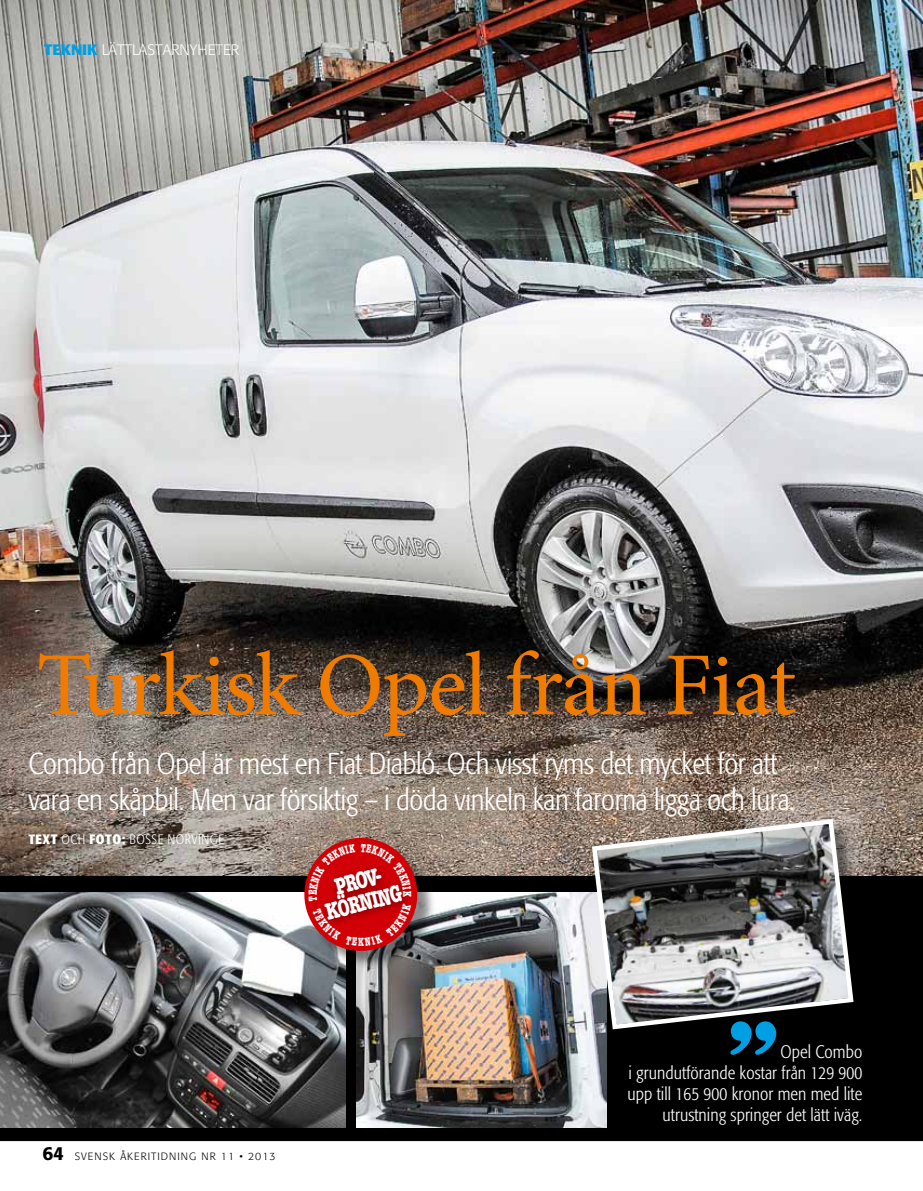
<style>
.page{position:relative;width:923px;height:1191px;background:#fff}
.page>*{position:absolute;margin:0;border:0;box-sizing:border-box;transform-origin:0 0}
.t1{font:90px "Minion Pro";letter-spacing:-.02em;color:#ef7c00}
.t2{font:300 30px/36px "Formata OT Condenced";letter-spacing:-.01em;color:#fff}
.t3{font:700 condensed 23.85px/21.9px "American Typewriter";color:#fff;text-align:center;scale:.89 1}
.t4{font:300 18px/21px "Formata OT Condenced";letter-spacing:.005em;color:#fff;text-align:right}
.t5{font:300 15px "Formata OT";color:#fff}
.t6{font:300 13.5px "Formata OT Condenced";letter-spacing:.17em;color:#fff}
.t7{font:700 condensed 12px "American Typewriter";color:#fff;scale:.75 1}
.t8{font:300 10.5px "Formata OT";letter-spacing:.1em;color:#000}
.s1{font-weight:700;color:#009ee3}
.s2{font-weight:700}
.s3{font-weight:500;font-size:18.75px}
</style>
<div class="page">
<img style="left:0;top:0;width:923px;height:876px">
<div style="left:0;top:876px;width:923px;height:265px;background:#000"></div>
<img style="left:0;top:892px;width:346px;height:235px">
<img style="left:356px;top:892px;width:250px;height:235px">
<div style="left:594px;top:821px;width:277px;height:226px;background:#000"></div>
<img style="left:589px;top:816px;width:267px;height:215px">
<div style="left:306px;top:840px;width:130px;height:129px;background:#000;opacity:.45"></div>
<svg style="left:730px;top:1021px;width:46px;height:33px"></svg>
<svg style="left:297px;top:831px;width:127px;height:126px"></svg>
<p class="t5" style="left:44px;top:40px;width:173px"><span class="s1">teknik</span> LÄTTLASTARNYHETER</p>
<h1 class="t1" style="left:36px;top:625px;width:761px">Turkisk Opel från Fiat</h1>
<p class="t2" style="left:28px;top:746px;width:768px">Combo från Opel är mest en Fiat Diabló. Och visst ryms det mycket för att vara en skåpbil. Men var försiktig – i döda vinkeln kan farorna ligga och lura.</p>
<p class="t6" style="left:28px;top:831px;width:197px"><span class="s2">TEXT</span> och <span class="s2">FOTO:</span> Bosse Norvinge</p>
<p class="t3" style="left:318px;top:879px;width:89px;rotate:-14deg">PROV-<br>KÖRNING</p>
<p class="t7" style="left:414px;top:890px;width:9px;rotate:90deg">K</p>
<p class="t8" style="left:43px;top:1150px;width:235px"><span class="s3">64</span> SVENSK ÅKERITIDNING NR 11 • 2013</p>
<p class="t7" style="left:358px;top:935px;width:9px">K</p>
<p class="t4" style="left:627px;top:1041px;width:236px">Opel Combo<br>i grundutförande kostar från 129 900 upp till 165 900 kronor men med lite utrustning springer det lätt iväg.</p>
</div>
